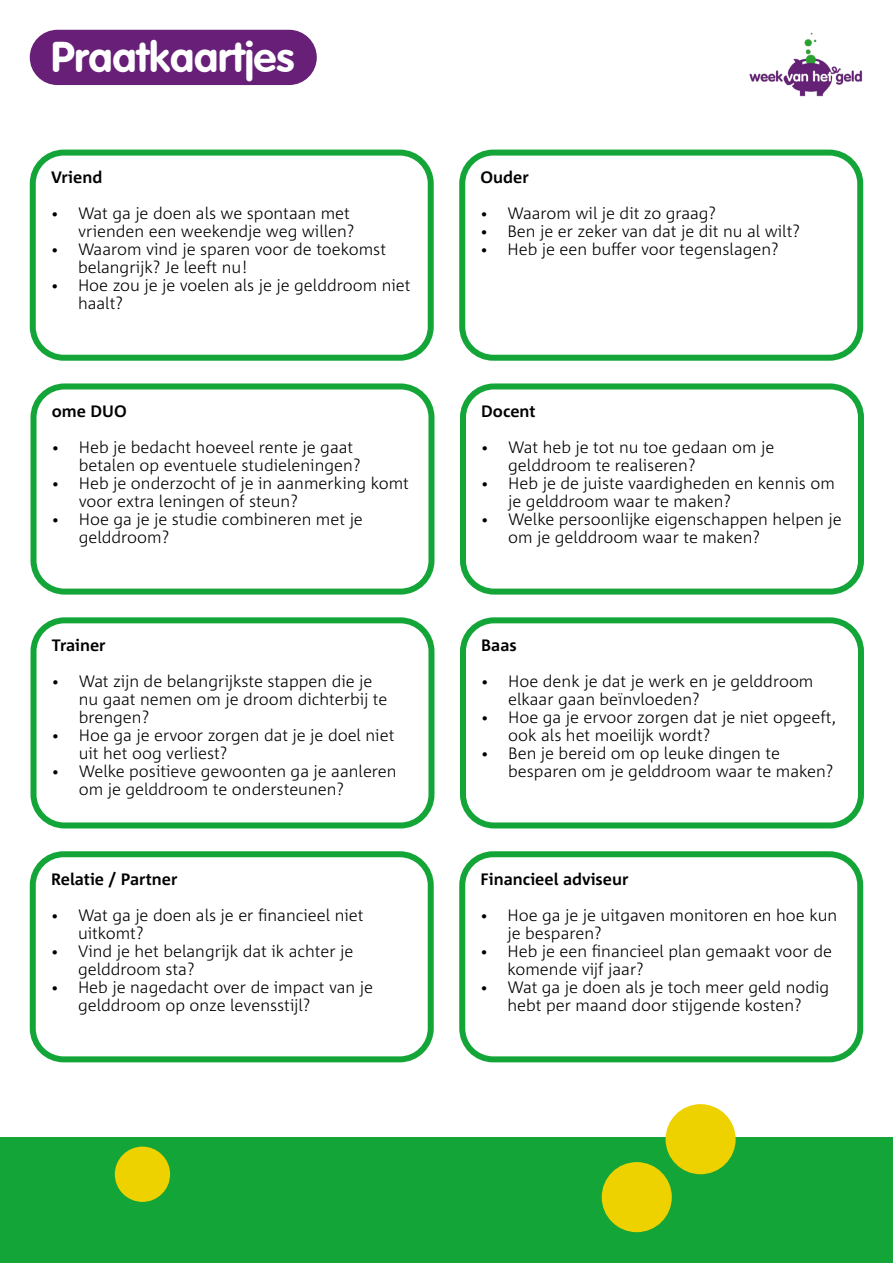
<style>
.page{position:relative;width:893px;height:1263px;background:#fff}
.page>*{position:absolute;margin:0;border:0;box-sizing:border-box;transform-origin:0 0}
.t1{font:700 42px "VAG Rounded";color:#fff}
.t2{font:300 16.5px/18px "Corpid C1 s";color:#000}
.t3{font:700 16.5px "Corpid C1 s";color:#000}
.s1{font-size:13.5px}
</style>
<div class="page">
<div style="left:30px;top:150px;width:404px;height:211px;border:6px solid #13a538;border-radius:31px"></div>
<div style="left:459px;top:150px;width:404px;height:211px;border:6px solid #13a538;border-radius:31px"></div>
<div style="left:30px;top:30px;width:287px;height:55px;background:#671f78;border-radius:28px"></div>
<img style="left:749px;top:32px;width:114px;height:65px">
<div style="left:31px;top:383px;width:403px;height:212px;border:6px solid #13a538;border-radius:31px"></div>
<div style="left:460px;top:383px;width:404px;height:212px;border:6px solid #13a538;border-radius:31px"></div>
<div style="left:31px;top:617px;width:403px;height:211px;border:6px solid #13a538;border-radius:31px"></div>
<div style="left:460px;top:617px;width:404px;height:211px;border:6px solid #13a538;border-radius:31px"></div>
<div style="left:30px;top:851px;width:404px;height:211px;border:6px solid #13a538;border-radius:31px"></div>
<div style="left:459px;top:851px;width:404px;height:211px;border:6px solid #13a538;border-radius:31px"></div>
<div style="left:0;top:1137px;width:893px;height:126px;background:#13a538"></div>
<div style="left:602px;top:1162px;width:70px;height:70px;background:#edd200;border-radius:50%"></div>
<div style="left:115px;top:1146px;width:55px;height:56px;background:#edd200;border-radius:50%"></div>
<div style="left:665px;top:1104px;width:71px;height:70px;background:#edd200;border-radius:50%"></div>
<h1 class="t1" style="left:51px;top:33px;width:245px">Praatkaartjes</h1>
<p class="t3" style="left:51px;top:167px;width:53px">Vriend</p>
<p class="t2" style="left:51px;top:204px;width:305px;text-align:right"><span class="s1">•</span> Wat ga je doen als we spontaan met vrienden een weekendje weg willen?</p>
<p class="t2" style="left:78px;top:240px;width:310px;text-indent:-27px"><span class="s1">•</span> Waarom vind je sparen voor de toekomst belangrijk? Je leeft nu!</p>
<p class="t2" style="left:78px;top:276px;width:334px;text-indent:-27px"><span class="s1">•</span> Hoe zou je je voelen als je je gelddroom niet haalt?</p>
<p class="t3" style="left:52px;top:401px;width:76px">ome DUO</p>
<p class="t2" style="left:79px;top:438px;width:283px;text-indent:-27px"><span class="s1">•</span> Heb je bedacht hoeveel rente je gaat betalen op eventuele studieleningen?</p>
<p class="t2" style="left:79px;top:474px;width:332px;text-indent:-27px"><span class="s1">•</span> Heb je onderzocht of je in aanmerking komt voor extra leningen of steun?</p>
<p class="t2" style="left:79px;top:510px;width:286px;text-indent:-27px"><span class="s1">•</span> Hoe ga je je studie combineren met je gelddroom?</p>
<p class="t3" style="left:52px;top:634px;width:55px">Trainer</p>
<p class="t2" style="left:79px;top:671px;width:310px;text-indent:-27px"><span class="s1">•</span> Wat zijn de belangrijkste stappen die je nu gaat nemen om je droom dichterbij te brengen?</p>
<p class="t2" style="left:79px;top:725px;width:317px;text-indent:-27px"><span class="s1">•</span> Hoe ga je ervoor zorgen dat je je doel niet uit het oog verliest?</p>
<p class="t2" style="left:79px;top:761px;width:319px;text-indent:-27px"><span class="s1">•</span> Welke positieve gewoonten ga je aanleren om je gelddroom te ondersteunen?</p>
<p class="t3" style="left:51px;top:868px;width:128px">Relatie / Partner</p>
<p class="t2" style="left:78px;top:905px;width:287px;text-indent:-27px"><span class="s1">•</span> Wat ga je doen als je er financieel niet uitkomt?</p>
<p class="t2" style="left:78px;top:941px;width:277px;text-indent:-27px"><span class="s1">•</span> Vind je het belangrijk dat ik achter je gelddroom sta?</p>
<p class="t2" style="left:78px;top:977px;width:296px;text-indent:-27px"><span class="s1">•</span> Heb je nagedacht over de impact van je gelddroom op onze levensstijl?</p>
<p class="t3" style="left:480px;top:167px;width:50px">Ouder</p>
<p class="t2" style="left:480px;top:204px;width:237px"><span class="s1">•</span> Waarom wil je dit zo graag?</p>
<p class="t2" style="left:480px;top:222px;width:321px"><span class="s1">•</span> Ben je er zeker van dat je dit nu al wilt?</p>
<p class="t2" style="left:480px;top:240px;width:300px"><span class="s1">•</span> Heb je een buffer voor tegenslagen?</p>
<p class="t3" style="left:481px;top:401px;width:56px">Docent</p>
<p class="t2" style="left:508px;top:438px;width:268px;text-indent:-27px"><span class="s1">•</span> Wat heb je tot nu toe gedaan om je gelddroom te realiseren?</p>
<p class="t2" style="left:508px;top:474px;width:328px;text-indent:-27px"><span class="s1">•</span> Heb je de juiste vaardigheden en kennis om je gelddroom waar te maken?</p>
<p class="t2" style="left:508px;top:510px;width:335px;text-indent:-27px"><span class="s1">•</span> Welke persoonlijke eigenschappen helpen je om je gelddroom waar te maken?</p>
<p class="t3" style="left:481px;top:635px;width:37px">Baas</p>
<p class="t2" style="left:508px;top:671px;width:307px;text-indent:-27px"><span class="s1">•</span> Hoe denk je dat je werk en je gelddroom elkaar gaan beïnvloeden?</p>
<p class="t2" style="left:508px;top:707px;width:329px;text-indent:-27px"><span class="s1">•</span> Hoe ga je ervoor zorgen dat je niet opgeeft, ook als het moeilijk wordt?</p>
<p class="t2" style="left:508px;top:743px;width:327px;text-indent:-27px"><span class="s1">•</span> Ben je bereid om op leuke dingen te besparen om je gelddroom waar te maken?</p>
<p class="t3" style="left:480px;top:868px;width:149px">Financieel adviseur</p>
<p class="t2" style="left:507px;top:905px;width:331px;text-indent:-27px"><span class="s1">•</span> Hoe ga je je uitgaven monitoren en hoe kun je besparen?</p>
<p class="t2" style="left:507px;top:941px;width:326px;text-indent:-27px"><span class="s1">•</span> Heb je een financieel plan gemaakt voor de komende vijf jaar?</p>
<p class="t2" style="left:480px;top:977px;width:350px;text-align:center"><span class="s1">•</span> Wat ga je doen als je toch meer geld nodig hebt per maand door stijgende kosten?</p>
</div>
